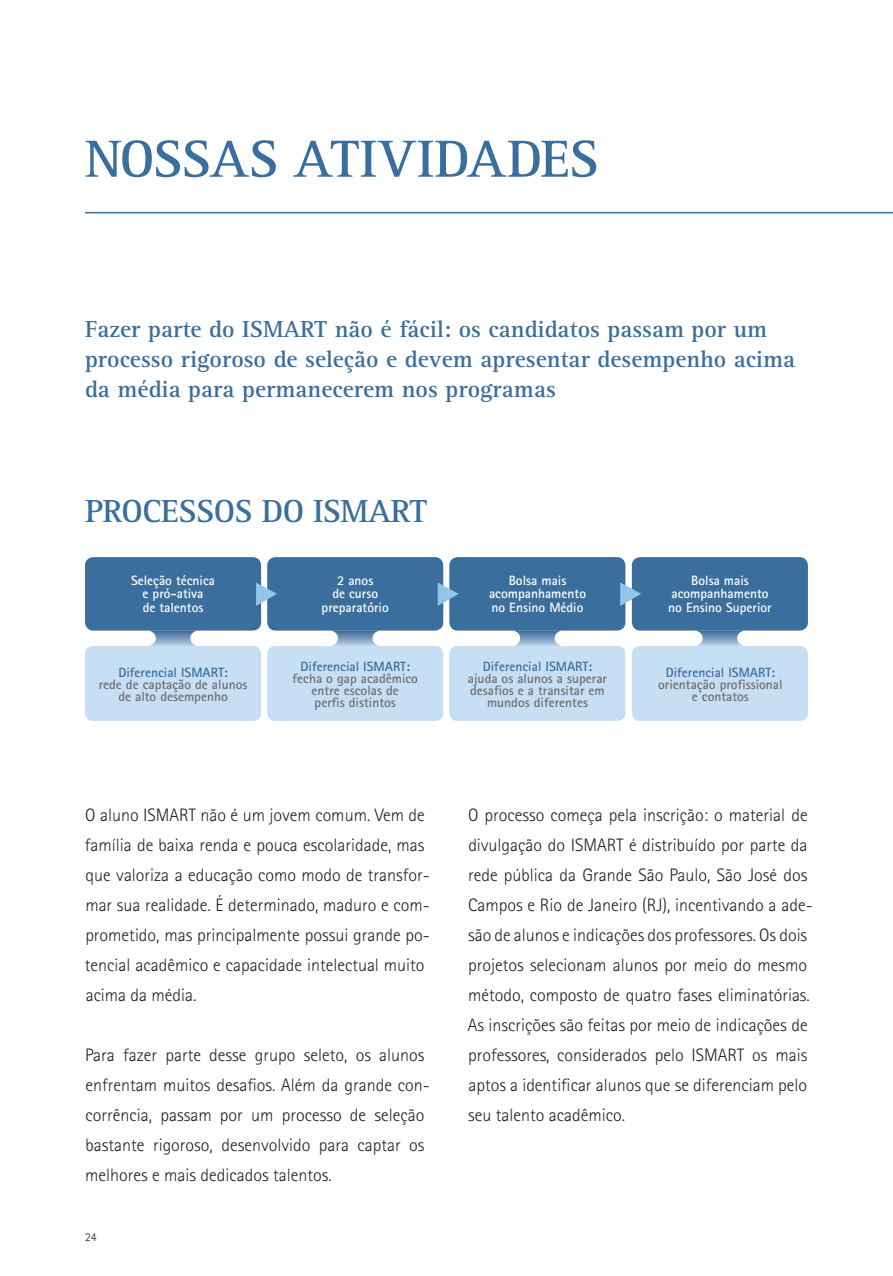
<style>
.page{position:relative;width:893px;height:1276px;background:#fff}
.page>*{position:absolute;margin:0;border:0;box-sizing:border-box;transform-origin:0 0}
.t1{font:700 54px "Rotis Serif";letter-spacing:-.02em;color:#3a6e9c}
.t2{font:700 33px "Rotis Serif";letter-spacing:-.02em;color:#3a6e9c}
.t3{font:700 24px/30px "Rotis Serif";color:#3a6e9c}
.t4{font:300 18px/30px "Rotis Sans Serif";color:#231f20}
.t5{font:700 13.5px/12px "Rotis Sans Serif";color:#6d6f71;text-align:center}
.t6{font:700 13.5px/13.5px "Rotis Sans Serif";color:#fff;text-align:center}
.t7{font:700 13.5px "Rotis Sans Serif";color:#3a6e9c}
.t8{font:300 12px "Rotis Sans Serif";color:#231f20}
</style>
<div class="page">
<div style="left:85px;top:557px;width:176px;height:73px;background:#3a6e9c;border-radius:9px"></div>
<div style="left:267px;top:557px;width:176px;height:73px;background:#3a6e9c;border-radius:9px"></div>
<div style="left:449px;top:557px;width:176px;height:73px;background:#3a6e9c;border-radius:9px"></div>
<div style="left:632px;top:557px;width:176px;height:73px;background:#3a6e9c;border-radius:9px"></div>
<div style="left:85px;top:646px;width:176px;height:75px;background:#c7dff4;border-radius:8px"></div>
<div style="left:267px;top:646px;width:176px;height:75px;background:#c7dff4;border-radius:8px"></div>
<div style="left:449px;top:646px;width:176px;height:75px;background:#c7dff4;border-radius:8px"></div>
<div style="left:632px;top:646px;width:176px;height:75px;background:#c7dff4;border-radius:8px"></div>
<hr style="left:85px;top:212px;width:808px;height:1px;background:#3a6e9c">
<svg style="left:149px;top:630px;width:48px;height:16px"></svg>
<svg style="left:331px;top:630px;width:48px;height:16px"></svg>
<svg style="left:513px;top:630px;width:49px;height:16px"></svg>
<svg style="left:696px;top:630px;width:48px;height:16px"></svg>
<svg style="left:256px;top:583px;width:21px;height:22px"></svg>
<svg style="left:438px;top:583px;width:20px;height:22px"></svg>
<svg style="left:620px;top:583px;width:21px;height:22px"></svg>
<h1 class="t1" style="left:85px;top:127px;width:515px">nossas atividades</h1>
<h3 class="t3" style="left:85px;top:315px;width:712px">Fazer parte do ISMART não é fácil: os candidatos passam por um processo rigoroso de seleção e devem apresentar desempenho acima da média para permanecerem nos programas</h3>
<h2 class="t2" style="left:85px;top:492px;width:95px">PROCESSOS</h2>
<h2 class="t2" style="left:262px;top:492px;width:166px">DO IS MART</h2>
<p class="t6" style="left:131px;top:573px;width:85px">Seleção técnica e pró-ativa<br>de talentos</p>
<p class="t6" style="left:322px;top:573px;width:69px">2 anos<br>de curso preparatório</p>
<p class="t6" style="left:489px;top:573px;width:99px">Bolsa mais acompanhamento no Ensino Médio</p>
<p class="t6" style="left:668px;top:573px;width:105px">Bolsa mais acompanhamento no Ensino Superior</p>
<p class="t7" style="left:118px;top:663px;width:111px">Diferencial ISMART:</p>
<p class="t5" style="left:99px;top:678px;width:150px">rede de captação de alunos de alto desempenho</p>
<p class="t7" style="left:301px;top:657px;width:111px">Diferencial ISMART:</p>
<p class="t5" style="left:293px;top:672px;width:127px">fecha o gap acadêmico entre escolas de<br>perfis distintos</p>
<p class="t7" style="left:483px;top:657px;width:111px">Diferencial ISMART:</p>
<p class="t5" style="left:468px;top:672px;width:141px">ajuda os alunos a superar desafios e a transitar em mundos diferentes</p>
<p class="t7" style="left:666px;top:663px;width:111px">Diferencial ISMART:</p>
<p class="t5" style="left:658px;top:678px;width:126px">orientação profissional e contatos</p>
<p class="t4" style="left:85px;top:799px;width:347px">O aluno ISMART não é um jovem comum. Vem de família de baixa renda e pouca escolaridade, mas que valoriza a educação como modo de transfor&shy;mar sua realidade. É determinado, maduro e com&shy;prometido, mas principalmente possui grande po&shy;tencial acadêmico e capacidade intelectual muito acima da média.</p>
<p class="t4" style="left:85px;top:1039px;width:346px">Para fazer parte desse grupo seleto, os alunos enfrentam muitos desafios. Além da grande con&shy;corrência, passam por um processo de seleção bastante rigoroso, desenvolvido para captar os melhores e mais dedicados talentos.</p>
<p class="t8" style="left:85px;top:1230px;width:13px">24</p>
<p class="t4" style="left:468px;top:799px;width:346px">O processo começa pela inscrição: o material de divulgação do ISMART é distribuído por parte da rede pública da Grande São Paulo, São José dos Campos e Rio de Janeiro (RJ), incentivando a ade&shy;são de alunos e indicações dos professores. Os dois projetos selecionam alunos por meio do mesmo método, composto de quatro fases eliminatórias.<br>As inscrições são feitas por meio de indicações de professores, considerados pelo ISMART os mais aptos a identificar alunos que se diferenciam pelo seu talento acadêmico.</p>
</div>
